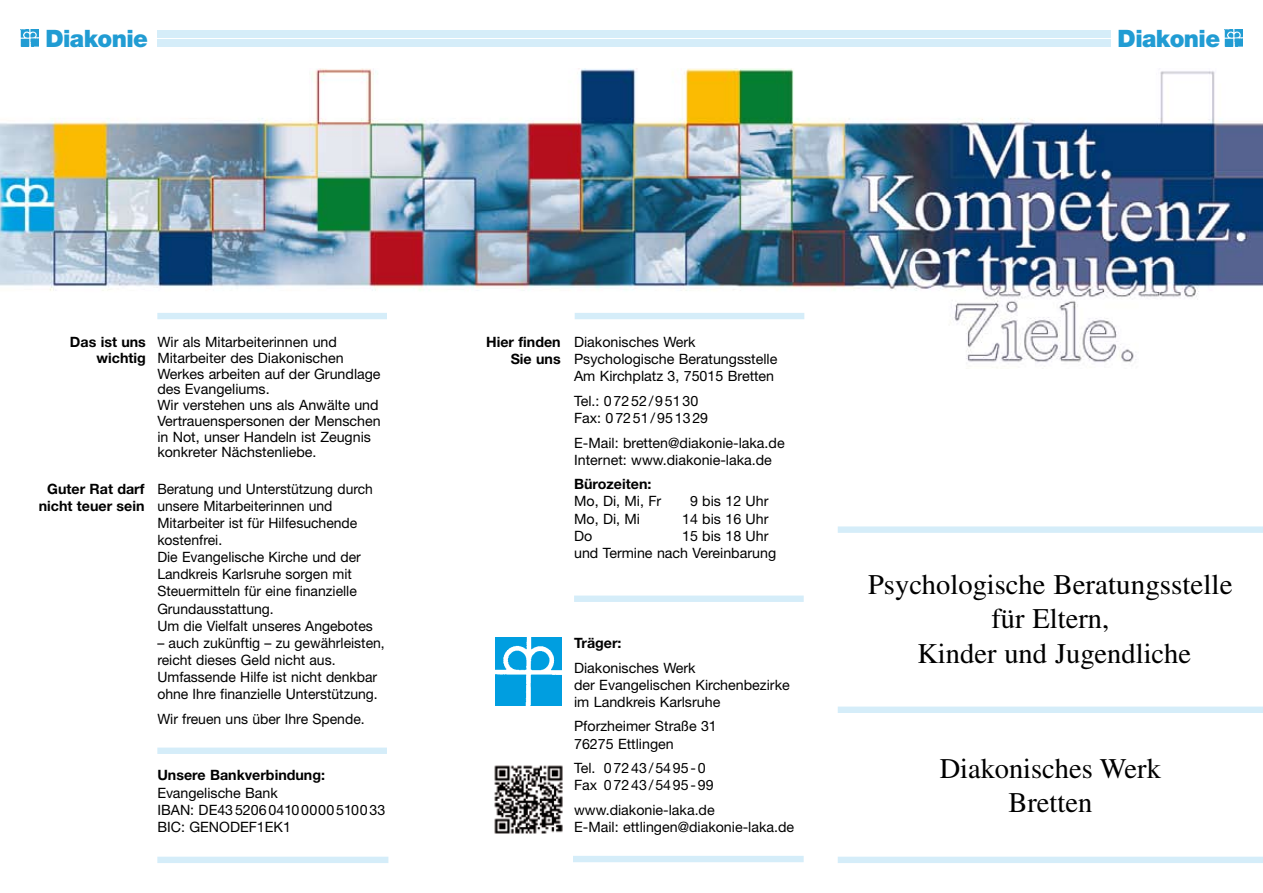
<style>
.page{position:relative;width:1263px;height:893px;background:#fff}
.page>*{position:absolute;margin:0;border:0;box-sizing:border-box;transform-origin:0 0}
.t1{font:28.5px/34.2px "Times LT";color:#000;text-align:center}
.t2{font:900 24px "Helvetica Neue";letter-spacing:-.025em;color:#219cd3}
.t3{font:14.25px/17.1px "Helvetica Neue";color:#000}
.t4{font:700 14.25px/17.1px "Helvetica Neue";color:#000;text-align:right}
.t5{font:14.25px/17.1px "Helvetica Neue CE";color:#000}
</style>
<div class="page">
<img style="left:0;top:68px;width:1263px;height:300px">
<div style="left:157px;top:30px;width:953px;height:8px;background:#d5edf9"></div>
<div style="left:157px;top:40px;width:953px;height:7px;background:#d5edf9"></div>
<div style="left:157px;top:857px;width:231px;height:6px;background:#d5edf9"></div>
<div style="left:573px;top:856px;width:231px;height:6px;background:#d5edf9"></div>
<div style="left:157px;top:313px;width:230px;height:6px;background:#d5edf9"></div>
<div style="left:157px;top:748px;width:230px;height:6px;background:#d5edf9"></div>
<div style="left:575px;top:313px;width:229px;height:6px;background:#d5edf9"></div>
<div style="left:574px;top:596px;width:230px;height:6px;background:#d5edf9"></div>
<img style="left:495px;top:638px;width:66px;height:68px">
<img style="left:21px;top:30px;width:18px;height:17px">
<img style="left:1225px;top:30px;width:17px;height:17px">
<div style="left:838px;top:857px;width:425px;height:6px;background:#d5edf9"></div>
<div style="left:838px;top:526px;width:425px;height:7px;background:#d5edf9"></div>
<div style="left:838px;top:707px;width:425px;height:6px;background:#d5edf9"></div>
<img style="left:494px;top:765px;width:69px;height:69px">
<h2 class="t2" style="left:45px;top:24px;width:104px">Diakonie</h2>
<h2 class="t2" style="left:1117px;top:24px;width:104px">Diakonie</h2>
<p class="t4" style="left:70px;top:334px;width:78px;line-height:15.8px">Das ist uns wichtig</p>
<p class="t3" style="left:157px;top:334px;width:225px;line-height:15.8px">Wir als Mitarbeiterinnen und<br>Mitarbeiter des Diakonischen<br>Werkes arbeiten auf der Grundlage des Evangeliums.<br>Wir verstehen uns als Anwälte und<br>Vertrauenspersonen der Menschen in Not, unser Handeln ist Zeugnis konkreter Nächstenliebe.</p>
<p class="t4" style="left:39px;top:480px;width:107px;text-align:center">Guter Rat darf nicht teuer sein</p>
<p class="t3" style="left:157px;top:480px;width:217px">Beratung und Unterstützung durch unsere Mitarbeiterinnen und<br>Mitarbeiter ist für Hilfesuchende kostenfrei.<br>Die Evangelische Kirche und der<br>Landkreis Karlsruhe sorgen mit<br>Steuermitteln für eine finanzielle<br>Grundausstattung.<br>Um die Vielfalt unseres Angebotes</p>
<p class="t3" style="left:157px;top:634px;width:229px">– auch zukünftig – zu gewährleisten, reicht dieses Geld nicht aus.<br>Umfassende Hilfe ist nicht denkbar ohne Ihre finanzielle Unterstützung.</p>
<p class="t3" style="left:157px;top:710px;width:209px">Wir freuen uns über Ihre Spende.</p>
<p class="t4" style="left:157px;top:766px;width:169px">Unsere Bankverbindung:</p>
<p class="t5" style="left:157px;top:784px;width:229px">Evangelische Bank<br>IBAN: DE43520604100000510033<br>BIC: GENODEF1EK1</p>
<p class="t4" style="left:486px;top:333px;width:76px">Hier finden<br>Sie uns</p>
<p class="t3" style="left:574px;top:333px;width:205px">Diakonisches Werk<br>Psychologische Beratungsstelle<br>Am Kirchplatz 3, 75015 Bretten</p>
<p class="t3" style="left:574px;top:392px;width:136px">Tel.: 07252/95130<br>Fax: 07251/951329</p>
<p class="t3" style="left:574px;top:434px;width:212px">E-Mail: bretten@diakonie-laka.de<br>Internet: www.diakonie-laka.de</p>
<p class="t4" style="left:574px;top:475px;width:79px">Bürozeiten:</p>
<p class="t3" style="left:574px;top:493px;width:89px">Mo, Di, Mi, Fr</p>
<p class="t3" style="left:690px;top:493px;width:80px">9 bis 12 Uhr</p>
<p class="t3" style="left:574px;top:510px;width:68px">Mo, Di, Mi</p>
<p class="t3" style="left:682px;top:510px;width:88px">14 bis 16 Uhr</p>
<p class="t3" style="left:574px;top:527px;width:20px">Do</p>
<p class="t3" style="left:574px;top:527px;width:204px;text-indent:108px">15 bis 18 Uhr und Termine nach Vereinbarung</p>
<p class="t4" style="left:574px;top:634px;width:49px">Träger:</p>
<p class="t3" style="left:574px;top:659px;width:217px">Diakonisches Werk<br>der Evangelischen Kirchenbezirke im Landkreis Karlsruhe</p>
<p class="t3" style="left:574px;top:718px;width:144px">Pforzheimer Straße 31<br>76275 Ettlingen</p>
<p class="t3" style="left:574px;top:759px;width:141px">Tel. 07243/5495-0<br>Fax 07243/5495-99</p>
<p class="t3" style="left:574px;top:801px;width:222px">www.diakonie-laka.de<br>E-Mail: ettlingen@diakonie-laka.de</p>
<h1 class="t1" style="left:868px;top:567px;width:366px">Psychologische Beratungsstelle für Eltern,<br>Kinder und Jugendliche</h1>
<h1 class="t1" style="left:940px;top:751px;width:223px">Diakonisches Werk<br>Bretten</h1>
</div>
